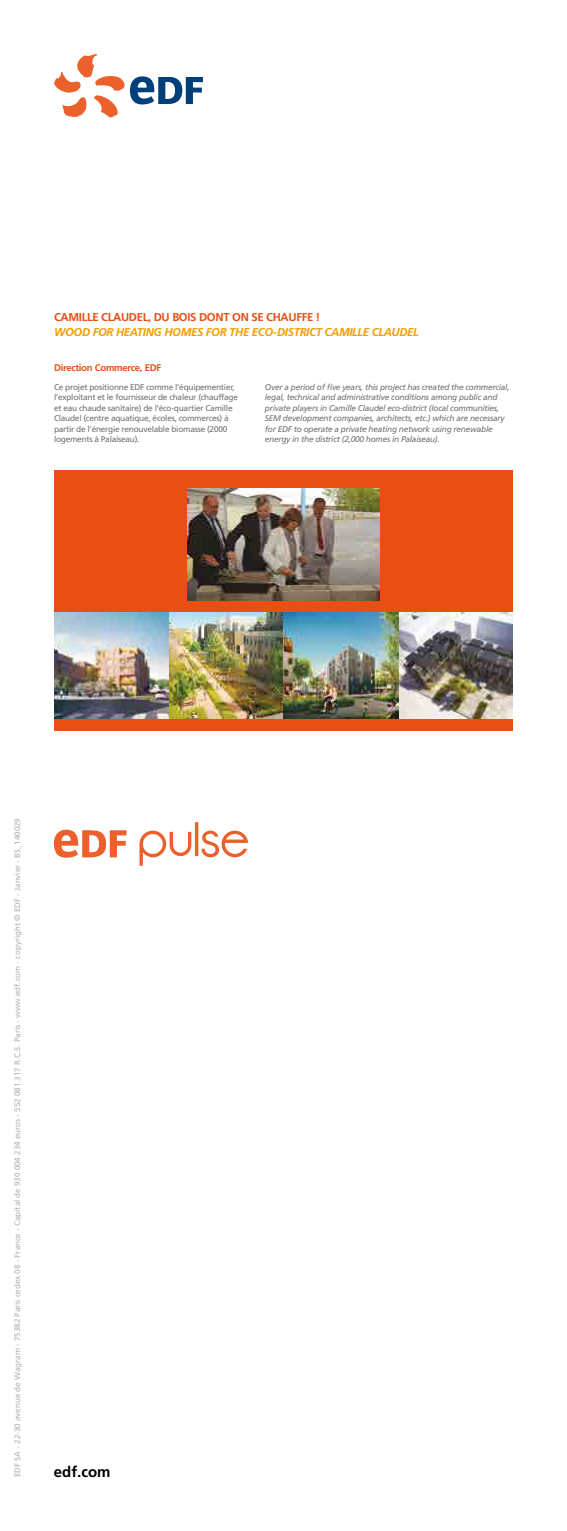
<style>
.page{position:relative;width:567px;height:1531px;background:#fff}
.page>*{position:absolute;margin:0;border:0;box-sizing:border-box;transform-origin:0 0}
.t1{font:700 15px "Frutiger";color:#000}
.t2{font:italic 700 11.4px "Frutiger LT Std";letter-spacing:-.03em;color:#f49d00}
.t3{font:700 11.4px "Frutiger LT Std";letter-spacing:-.03em;color:#e84f13}
.t4{font:700 9.6px "Frutiger LT Std";letter-spacing:-.03em;color:#e84f13}
.t5{font:italic 8.3px/10.5px "Frutiger LT Std";letter-spacing:-.03em;color:#737172}
.t6{font:8.3px/10.5px "Frutiger LT Std";letter-spacing:-.03em;color:#737172}
.t7{font:8px "Frutiger";color:#b2b2b2}
</style>
<div class="page">
<div style="left:54px;top:470px;width:459px;height:260px;background:#e84f13"></div>
<img style="left:54px;top:613px;width:459px;height:105px">
<img style="left:188px;top:489px;width:191px;height:111px">
<svg style="left:54px;top:54px;width:149px;height:64px"></svg>
<svg style="left:53px;top:829px;width:74px;height:29px"></svg>
<svg style="left:140px;top:822px;width:108px;height:44px"></svg>
<h2 class="t3" style="left:54px;top:311px;width:268px">CAMILLE CLAUDEL, DU BOIS DONT ON SE CHAUFFE !</h2>
<h2 class="t2" style="left:54px;top:326px;width:366px">WOOD FOR HEATING HOMES FOR THE ECO-DISTRICT CAMILLE CLAUDEL</h2>
<p class="t4" style="left:54px;top:362px;width:109px">Direction Commerce, EDF</p>
<p class="t6" style="left:54px;top:382px;width:185px">Ce projet positionne EDF comme l’équipementier, l’exploitant et le fournisseur de chaleur (chauffage et eau chaude sanitaire) de l’éco-quartier Camille Claudel (centre aquatique, écoles, commerces) à partir de l’énergie renouvelable biomasse (2000 logements à Palaiseau).</p>
<p class="t5" style="left:265px;top:382px;width:246px">Over a period of five years, this project has created the commercial, legal, technical and administrative conditions among public and private players in Camille Claudel eco-district (local communities, SEM development companies, architects, etc.) which are necessary for EDF to operate a private heating network using renewable energy in the district (2,000 homes in Palaiseau).</p>
<p class="t7" style="left:13px;top:1477px;width:660px;rotate:-90deg">EDF SA - 22-30 avenue de Wagram - 75382 Paris cedex 08 - France - Capital de 930 004 234 euros - 552 081 317 R.C.S. Paris - www.edf.com - copyright © EDF - Janvier - BS_140029</p>
<h1 class="t1" style="left:54px;top:1463px;width:58px">edf.com</h1>
</div>
